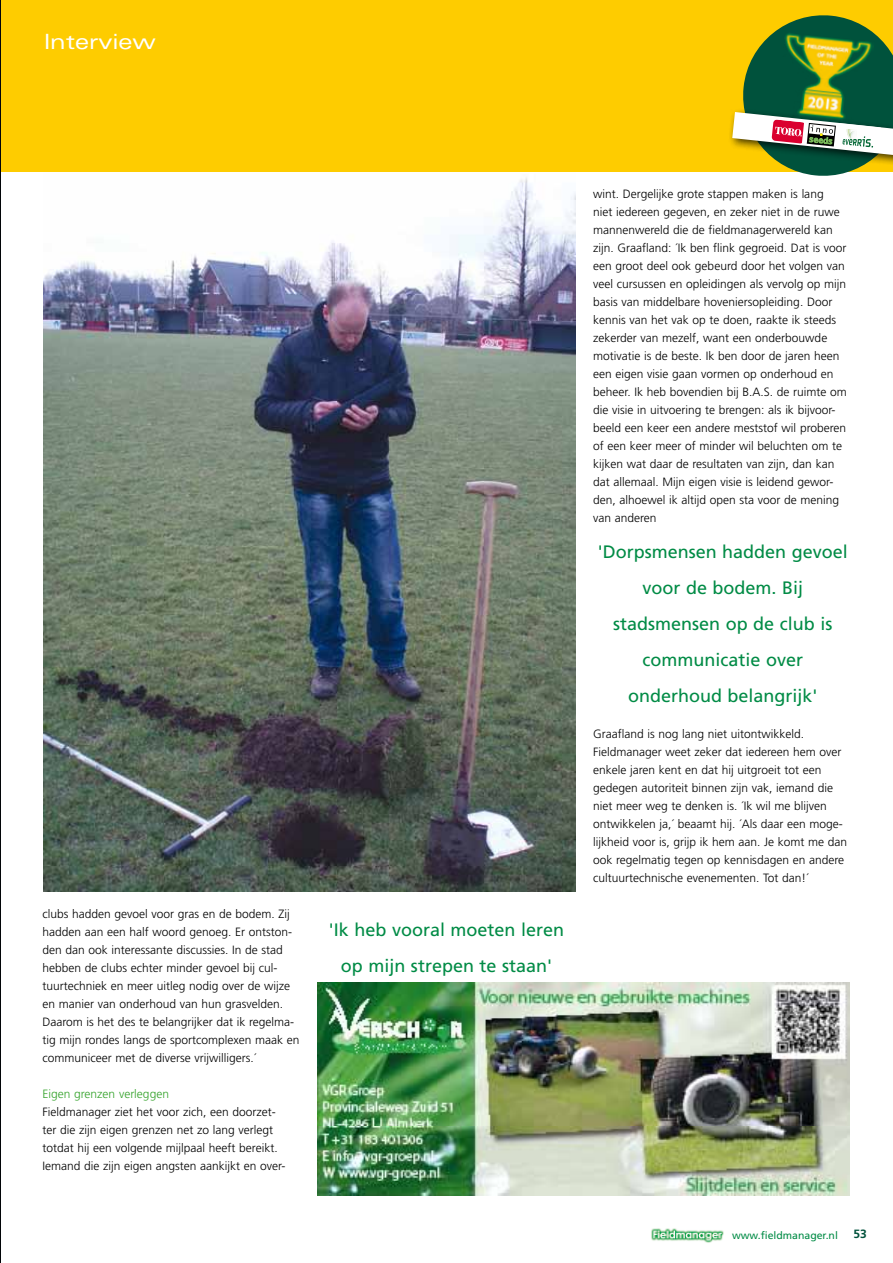
<style>
.page{position:relative;width:893px;height:1263px;background:#fff}
.page>*{position:absolute;margin:0;border:0;box-sizing:border-box;transform-origin:0 0}
.t1{font:expanded 21px "Univers";color:#fff}
.t2{font:18px/36px "Frutiger";color:#008b45;text-align:center}
.t3{font:300 12px/18px "Frutiger";color:#000}
.t4{font:300 12px "Frutiger";color:#35a32c}
.t5{font:700 12px "Frutiger";color:#00523c}
.t6{font:10.5px "Frutiger";color:#008b45}
</style>
<div class="page">
<img style="left:651px;top:1228px;width:73px;height:15px">
<img style="left:43px;top:171px;width:532px;height:721px">
<div style="left:1px;top:0;width:892px;height:171px;background:#fecc00"></div>
<hr style="left:0;top:0;width:1px;height:1263px;background:#010408">
<img style="left:318px;top:983px;width:531px;height:212px">
<div style="left:727px;top:107px;width:166px;height:59px;background:#000;opacity:.75"></div>
<svg style="left:732px;top:15px;width:161px;height:161px"></svg>
<h1 class="t1" style="left:44px;top:29px;width:113px">Interview</h1>
<p class="t3" style="left:43px;top:905px;width:258px">clubs hadden gevoel voor gras en de bodem. Zij hadden aan een half woord genoeg. Er ontston&shy;den dan ook interessante discussies. In de stad hebben de clubs echter minder gevoel bij cul&shy;tuurtechniek en meer uitleg nodig over de wijze en manier van onderhoud van hun grasvelden.<br>Daarom is het des te belangrijker dat ik regelma&shy;tig mijn rondes langs de sportcomplexen maak en communiceer met de diverse vrijwilligers.´</p>
<p class="t4" style="left:43px;top:1087px;width:128px">Eigen grenzen verleggen</p>
<p class="t3" style="left:43px;top:1103px;width:245px">Fieldmanager ziet het voor zich, een doorzet&shy;ter die zijn eigen grenzen net zo lang verlegt totdat hij een volgende mijlpaal heeft bereikt.<br>Iemand die zijn eigen angsten aankijkt en over-</p>
<h2 class="t2" style="left:329px;top:912px;width:237px">'Ik heb vooral moeten leren op mijn strepen te staan'</h2>
<p class="t3" style="left:593px;top:185px;width:255px">wint. Dergelijke grote stappen maken is lang<br>niet iedereen gegeven, en zeker niet in de ruwe mannenwereld die de fieldmanagerwereld kan zijn. Graafland: ´Ik ben flink gegroeid. Dat is voor een groot deel ook gebeurd door het volgen van veel cursussen en opleidingen als vervolg op mijn basis van middelbare hoveniersopleiding. Door kennis van het vak op te doen, raakte ik steeds zekerder van mezelf, want een onderbouwde motivatie is de beste. Ik ben door de jaren heen een eigen visie gaan vormen op onderhoud en beheer. Ik heb bovendien bij B.A.S. de ruimte om die visie in uitvoering te brengen: als ik bijvoor&shy;beeld een keer een andere meststof wil proberen of een keer meer of minder wil beluchten om te kijken wat daar de resultaten van zijn, dan kan dat allemaal. Mijn eigen visie is leidend gewor&shy;den, alhoewel ik altijd open sta voor de mening van anderen</p>
<h2 class="t2" style="left:598px;top:534px;width:252px">'Dorpsmensen hadden gevoel voor de bodem. Bij stadsmensen op de club is communicatie over onderhoud belangrijk'</h2>
<p class="t3" style="left:593px;top:725px;width:256px">Graafland is nog lang niet uitontwikkeld.<br>Fieldmanager weet zeker dat iedereen hem over enkele jaren kent en dat hij uitgroeit tot een gedegen autoriteit binnen zijn vak, iemand die niet meer weg te denken is. ´Ik wil me blijven ontwikkelen ja,´ beaamt hij. ´Als daar een moge&shy;lijkheid voor is, grijp ik hem aan. Je komt me dan ook regelmatig tegen op kennisdagen en andere cultuurtechnische evenementen. Tot dan!´</p>
<p class="t6" style="left:732px;top:1229px;width:107px">www.fieldmanager.nl</p>
<p class="t5" style="left:853px;top:1227px;width:15px">53</p>
</div>
